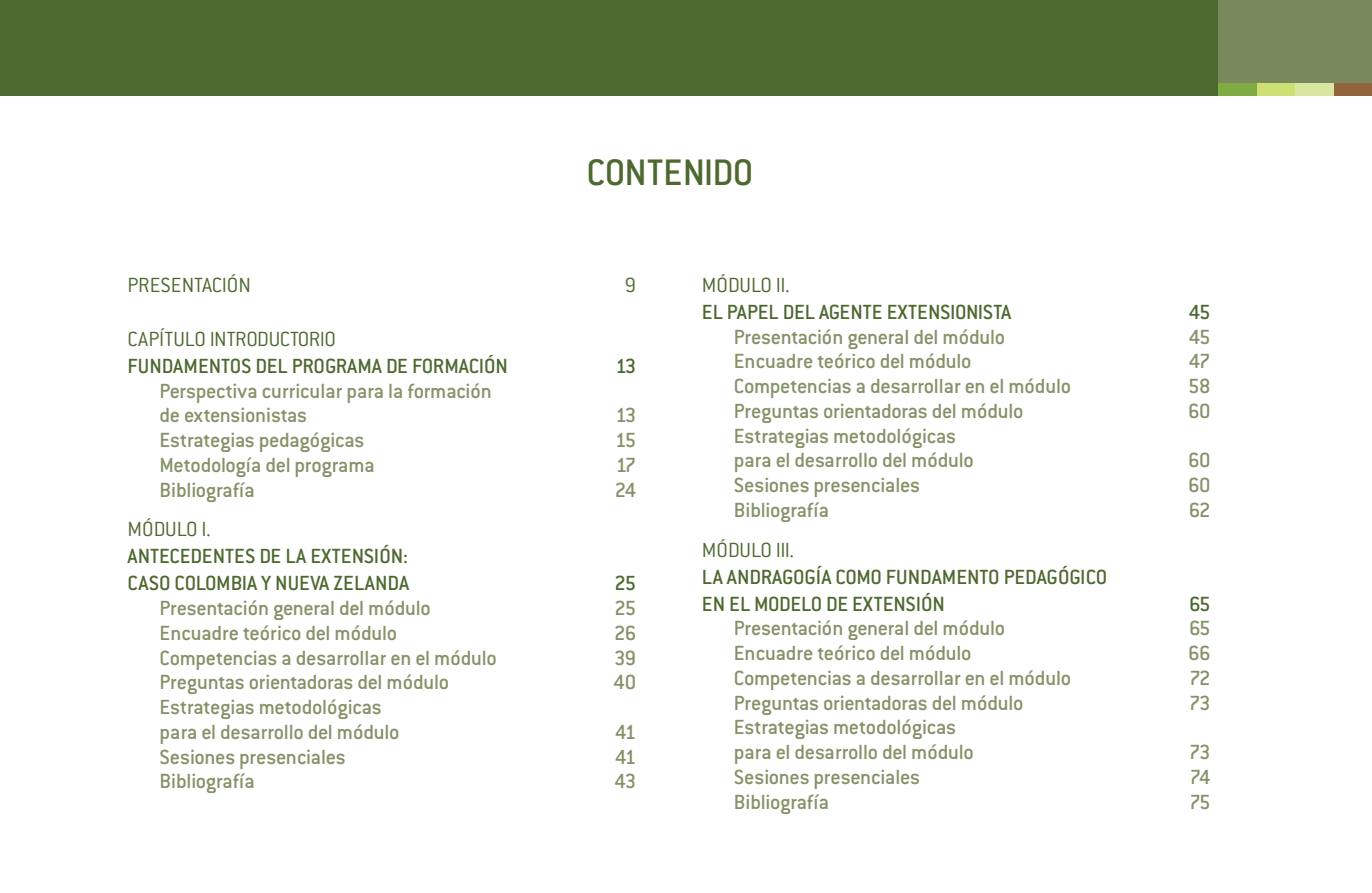
<style>
.page{position:relative;width:1372px;height:893px;background:#fff}
.page>*{position:absolute;margin:0;border:0;box-sizing:border-box;transform-origin:0 0}
.t1{font:500 40.5px "Conduit ITC Std";letter-spacing:-.02em;color:#4d6930}
.t2{font:500 22.5px/24.8px "Conduit ITC Std";letter-spacing:-.015em;color:#849268}
.t3{font:500 22.5px/27px "Conduit ITC Std";color:#4d6930}
.t4{font:300 22.5px "Conduit ITC Std";letter-spacing:-.01em;color:#4d6930}
</style>
<div class="page">
<div style="left:1px;top:0;width:1370px;height:96px;background:#4d6930"></div>
<div style="left:1218px;top:0;width:153px;height:96px;background:#79895b"></div>
<div style="left:1333px;top:83px;width:38px;height:13px;background:#92643b"></div>
<div style="left:1256px;top:83px;width:39px;height:13px;background:#cedf74"></div>
<div style="left:1295px;top:83px;width:38px;height:13px;background:#d8e6a0"></div>
<div style="left:1218px;top:83px;width:38px;height:13px;background:#80aa42"></div>
<h1 class="t1" style="left:586px;top:148px;width:168px">CONTENIDO</h1>
<p class="t4" style="left:128px;top:271px;width:125px">PRESENTACIÓN</p>
<p class="t4" style="left:625px;top:271px;width:13px">9</p>
<p class="t4" style="left:128px;top:325px;width:210px">CAPÍTULO INTRODUCTORIO</p>
<p class="t3" style="left:128px;top:352px;width:382px">FUNDAMENTOS DEL PROGRAMA DE FORMACIÓN</p>
<p class="t3" style="left:615px;top:352px;width:22px">13</p>
<p class="t2" style="left:159px;top:378px;width:334px">Perspectiva curricular para la formación de extensionistas</p>
<p class="t2" style="left:615px;top:402px;width:22px">13</p>
<p class="t2" style="left:159px;top:427px;width:206px">Estrategias pedagógicas</p>
<p class="t2" style="left:615px;top:427px;width:23px">15</p>
<p class="t2" style="left:159px;top:452px;width:217px">Metodología del programa</p>
<p class="t2" style="left:615px;top:452px;width:22px">17</p>
<p class="t2" style="left:159px;top:477px;width:97px">Bibliografía</p>
<p class="t2" style="left:614px;top:477px;width:23px">24</p>
<p class="t4" style="left:128px;top:516px;width:85px">MÓDULO I.</p>
<p class="t3" style="left:128px;top:542px;width:283px">ANTECEDENTES DE LA EXTENSIÓN:<br>CASO COLOMBIA Y NUEVA ZELANDA</p>
<p class="t3" style="left:614px;top:569px;width:23px">25</p>
<p class="t2" style="left:159px;top:595px;width:273px">Presentación general del módulo</p>
<p class="t2" style="left:614px;top:595px;width:23px">25</p>
<p class="t2" style="left:159px;top:620px;width:239px">Encuadre teórico del módulo</p>
<p class="t2" style="left:614px;top:620px;width:24px">26</p>
<p class="t2" style="left:159px;top:645px;width:339px">Competencias a desarrollar en el módulo</p>
<p class="t2" style="left:614px;top:645px;width:24px">39</p>
<p class="t2" style="left:159px;top:669px;width:291px">Preguntas orientadoras del módulo</p>
<p class="t2" style="left:613px;top:669px;width:24px">40</p>
<p class="t2" style="left:159px;top:694px;width:241px">Estrategias metodológicas para el desarrollo del módulo</p>
<p class="t2" style="left:615px;top:719px;width:23px">41</p>
<p class="t2" style="left:159px;top:744px;width:188px">Sesiones presenciales</p>
<p class="t2" style="left:615px;top:744px;width:23px">41</p>
<p class="t2" style="left:159px;top:768px;width:97px">Bibliografía</p>
<p class="t2" style="left:614px;top:768px;width:24px">43</p>
<p class="t4" style="left:702px;top:271px;width:89px">MÓDULO II.</p>
<p class="t3" style="left:702px;top:298px;width:311px">EL PAPEL DEL AGENTE EXTENSIONISTA</p>
<p class="t3" style="left:1188px;top:298px;width:23px">45</p>
<p class="t2" style="left:733px;top:324px;width:273px">Presentación general del módulo</p>
<p class="t2" style="left:1188px;top:324px;width:23px">45</p>
<p class="t2" style="left:733px;top:348px;width:239px">Encuadre teórico del módulo</p>
<p class="t2" style="left:1188px;top:348px;width:23px">47</p>
<p class="t2" style="left:733px;top:373px;width:339px">Competencias a desarrollar en el módulo</p>
<p class="t2" style="left:1188px;top:373px;width:24px">58</p>
<p class="t2" style="left:733px;top:398px;width:291px">Preguntas orientadoras del módulo</p>
<p class="t2" style="left:1188px;top:398px;width:24px">60</p>
<p class="t2" style="left:733px;top:423px;width:241px">Estrategias metodológicas para el desarrollo del módulo</p>
<p class="t2" style="left:1188px;top:447px;width:24px">60</p>
<p class="t2" style="left:733px;top:472px;width:188px">Sesiones presenciales</p>
<p class="t2" style="left:1188px;top:472px;width:24px">60</p>
<p class="t2" style="left:733px;top:497px;width:97px">Bibliografía</p>
<p class="t2" style="left:1188px;top:497px;width:23px">62</p>
<p class="t4" style="left:702px;top:536px;width:94px">MÓDULO III.</p>
<p class="t3" style="left:702px;top:562px;width:407px">LA ANDRAGOGÍA COMO FUNDAMENTO PEDAGÓGICO<br>EN EL MODELO DE EXTENSIÓN</p>
<p class="t3" style="left:1188px;top:589px;width:23px">65</p>
<p class="t2" style="left:733px;top:615px;width:273px">Presentación general del módulo</p>
<p class="t2" style="left:1188px;top:615px;width:23px">65</p>
<p class="t2" style="left:733px;top:640px;width:239px">Encuadre teórico del módulo</p>
<p class="t2" style="left:1188px;top:640px;width:24px">66</p>
<p class="t2" style="left:733px;top:665px;width:339px">Competencias a desarrollar en el módulo</p>
<p class="t2" style="left:1189px;top:665px;width:23px">72</p>
<p class="t2" style="left:733px;top:690px;width:291px">Preguntas orientadoras del módulo</p>
<p class="t2" style="left:1188px;top:690px;width:23px">73</p>
<p class="t2" style="left:733px;top:714px;width:241px">Estrategias metodológicas para el desarrollo del módulo</p>
<p class="t2" style="left:1188px;top:739px;width:23px">73</p>
<p class="t2" style="left:733px;top:764px;width:188px">Sesiones presenciales</p>
<p class="t2" style="left:1189px;top:764px;width:22px">74</p>
<p class="t2" style="left:733px;top:789px;width:97px">Bibliografía</p>
<p class="t2" style="left:1189px;top:789px;width:23px">75</p>
</div>
